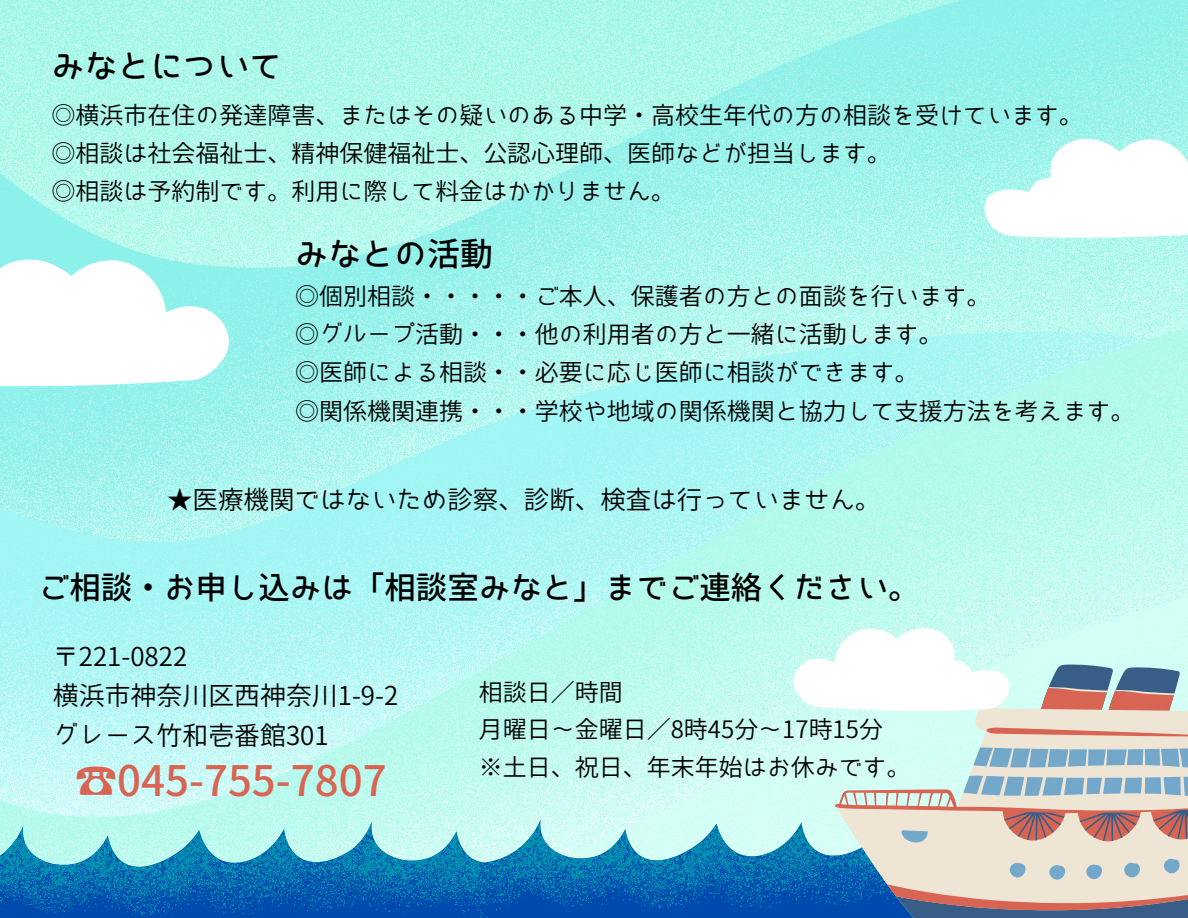
<style>
.page{position:relative;width:1188px;height:918px;background:#fff}
.page>*{position:absolute;margin:0;border:0;box-sizing:border-box;transform-origin:0 0}
.t1{font:700 42px "Bokutachino Gothic 2";color:#d86553}
.t2{font:700 33px "Bokutachino Gothic 2";color:#000}
.t3{font:700 31.5px "Bokutachino Gothic 2";color:#000}
.t4{font:25.95px "Bokutachino Gothic 2";color:#000}
.t5{font:25.5px "Bokutachino Gothic 2";color:#000}
.t6{font:24px "Bokutachino Gothic 2";color:#000}
</style>
<div class="page">
<img style="left:0;top:0;width:1188px;height:822px">
<svg style="left:0;top:822px;width:486px;height:96px"></svg>
<svg style="left:486px;top:815px;width:349px;height:103px"></svg>
<svg style="left:835px;top:705px;width:353px;height:23px"></svg>
<svg style="left:835px;top:728px;width:353px;height:190px"></svg>
<svg style="left:1039px;top:664px;width:141px;height:57px"></svg>
<svg style="left:0;top:257px;width:231px;height:129px"></svg>
<svg style="left:983px;top:137px;width:205px;height:101px"></svg>
<svg style="left:792px;top:627px;width:218px;height:84px"></svg>
<p class="t2" style="left:51px;top:49px;width:232px">みなとについて</p>
<h2 class="t6" style="left:51px;top:103px;width:1033px">◎横浜市在住の発達障害、またはその疑いのある中学・高校生年代の方の相談を受けています。</h2>
<p class="t6" style="left:51px;top:141px;width:841px">◎相談は社会福祉士、精神保健福祉士、公認心理師、医師などが担当します。</p>
<p class="t6" style="left:51px;top:179px;width:625px">◎相談は予約制です。利用に際して料金はかかりません。</p>
<p class="t2" style="left:295px;top:237px;width:199px">みなとの活動</p>
<h2 class="t6" style="left:295px;top:284px;width:697px">◎個別相談・・・・・ご本人、保護者の方との面談を行います。</h2>
<p class="t6" style="left:295px;top:322px;width:649px">◎グループ活動・・・他の利用者の方と一緒に活動します。</p>
<p class="t6" style="left:295px;top:360px;width:625px">◎医師による相談・・必要に応じ医師に相談ができます。</p>
<p class="t6" style="left:295px;top:399px;width:841px">◎関係機関連携・・・学校や地域の関係機関と協力して支援方法を考えます。</p>
<p class="t5" style="left:167px;top:486px;width:715px">★医療機関ではないため診察、診断、検査は行っていません。</p>
<p class="t3" style="left:38px;top:571px;width:884px">ご相談・お申し込みは「相談室みなと」までご連絡ください。</p>
<p class="t4" style="left:53px;top:643px;width:136px">〒221-0822</p>
<h2 class="t4" style="left:53px;top:683px;width:347px">横浜市神奈川区西神奈川1-9-2</h2>
<p class="t4" style="left:53px;top:722px;width:277px">グレース竹和壱番館301</p>
<p class="t6" style="left:479px;top:680px;width:145px">相談日／時間</p>
<p class="t6" style="left:479px;top:717px;width:406px">月曜日～金曜日／8時45分～ 17時15分</p>
<h1 class="t1" style="left:75px;top:759px;width:313px">☎045-755-7807</h1>
<p class="t6" style="left:479px;top:754px;width:433px">※土日、祝日、年末年始はお休みです。</p>
</div>
